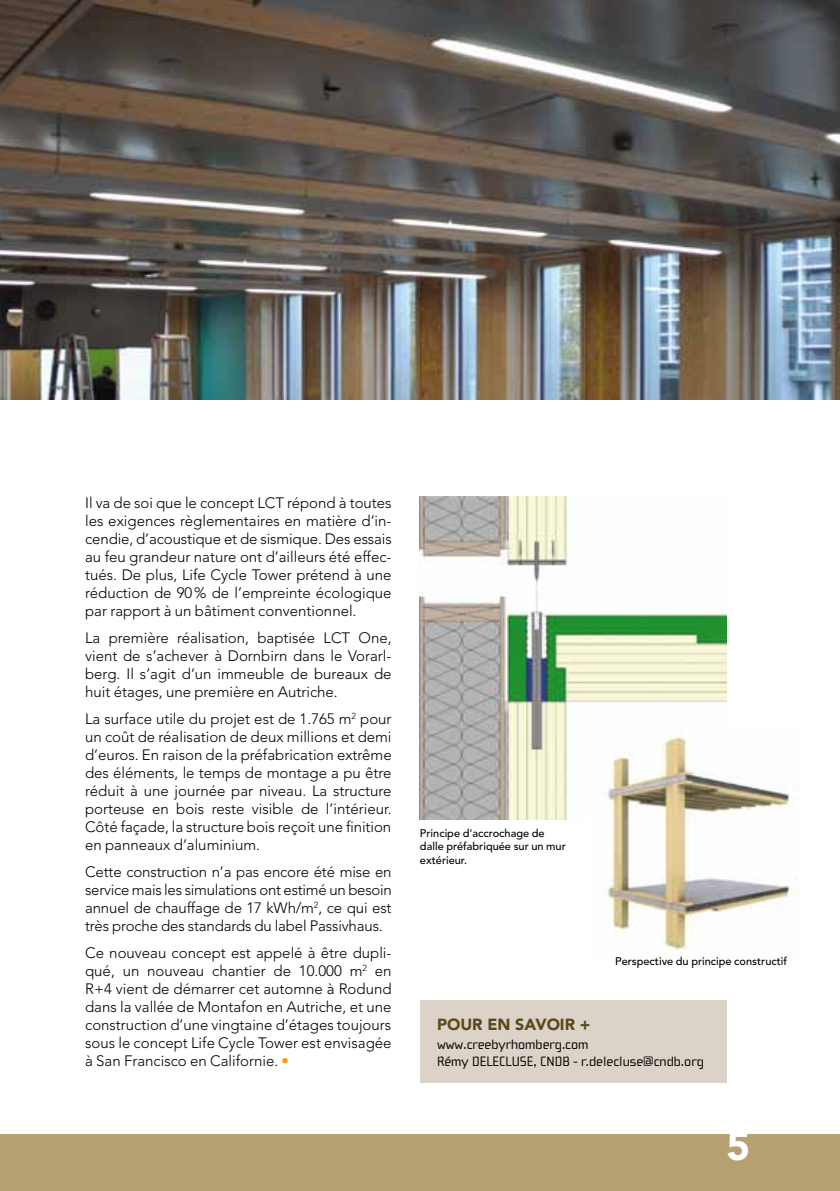
<style>
.page{position:relative;width:840px;height:1191px;background:#fff}
.page>*{position:absolute;margin:0;border:0;box-sizing:border-box;transform-origin:0 0}
.t1{font:900 40px "Avenir LT Std";color:#fff}
.t2{font:900 16px "Avenir LT Std";color:#58491c}
.t3{font:300 15px/18px "Avenir LT Std";color:#000;text-align:justify}
.t4{font:14px/16.8px "Cholla Wide Old Style";color:#000}
.t5{font:500 11px/13.2px "Avenir LT Std";color:#000}
.s1{color:#f49e00}
</style>
<div class="page">
<div style="left:0;top:1134px;width:839px;height:57px;background:#b6a170"></div>
<div style="left:420px;top:1000px;width:306px;height:83px;background:#dbd3c7"></div>
<img style="left:0;top:0;width:839px;height:399px">
<img style="left:420px;top:496px;width:306px;height:323px">
<img style="left:593px;top:726px;width:200px;height:225px">
<p class="t3" style="left:85px;top:493px;width:308px">Il va de soi que le concept LCT répond à toutes les exigences règlementaires en matière d’in&shy;cendie, d’acoustique et de sismique. Des essais au feu grandeur nature ont d’ailleurs été effec&shy;tués. De plus, Life Cycle Tower prétend à une réduction de 90% de l’empreinte écologique par rapport à un bâtiment conventionnel.</p>
<p class="t3" style="left:85px;top:628px;width:308px">La première réalisation, baptisée LCT One, vient de s’achever à Dornbirn dans le Vorarl&shy;berg. Il s’agit d’un immeuble de bureaux de huit étages, une première en Autriche.</p>
<p class="t3" style="left:85px;top:709px;width:308px">La surface utile du projet est de 1.765 m<sup>2</sup> pour un coût de réalisation de deux millions et demi d’euros. En raison de la préfabrication extrême des éléments, le temps de montage a pu être réduit à une journée par niveau. La structure porteuse en bois reste visible de l’intérieur.<br>Côté façade, la structure bois reçoit une finition en panneaux d’aluminium.</p>
<p class="t3" style="left:85px;top:862px;width:308px">Cette construction n’a pas encore été mise en service mais les simulations ont estimé un besoin annuel de chauffage de 17 kWh/m<sup>2</sup>, ce qui est très proche des standards du label Passivhaus.</p>
<p class="t3" style="left:85px;top:943px;width:308px">Ce nouveau concept est appelé à être dupli&shy;qué, un nouveau chantier de 10.000 m<sup>2</sup> en R+4 vient de démarrer cet automne à Rodund dans la vallée de Montafon en Autriche, et une construction d’une vingtaine d’étages toujours sous le concept Life Cycle Tower est envisagée à San Francisco en Californie. <span class="s1">•</span></p>
<p class="t5" style="left:420px;top:827px;width:147px">Principe d'accrochage de dalle préfabriquée sur un mur extérieur.</p>
<p class="t5" style="left:614px;top:955px;width:173px">Perspective du principe constructif</p>
<p class="t2" style="left:437px;top:1014px;width:155px">POUR EN SAVOIR +</p>
<p class="t4" style="left:437px;top:1036px;width:153px">www.creebyrhomberg.com<br>Rémy Delecluse, CNDB</p>
<p class="t4" style="left:573px;top:1053px;width:132px">- r.delecluse@cndb.org</p>
<h1 class="t1" style="left:726px;top:1121px;width:25px">5</h1>
</div>
